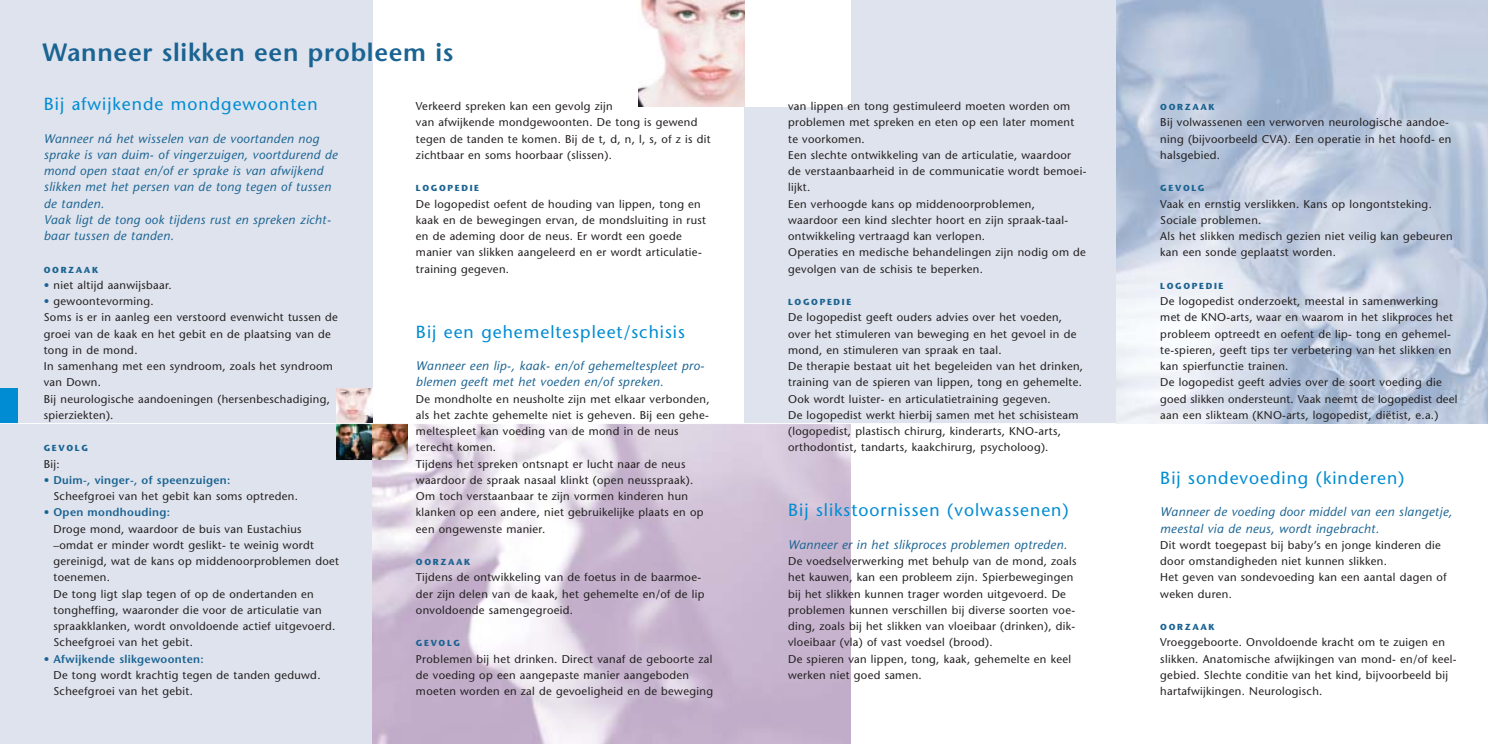
<style>
.page{position:relative;width:1488px;height:744px;background:#fff}
.page>*{position:absolute;margin:0;border:0;box-sizing:border-box;transform-origin:0 0}
.t1{font:600 25px "Stone Sans";letter-spacing:.03em;color:#1a6392}
.t2{font:17.5px "Stone Sans";letter-spacing:.055em;color:#008cd2}
.t3{font:italic 12.5px/16.2px "Stone Sans";letter-spacing:.03em;color:#1a6392}
.t4{font:11.25px/16.2px "Stone Sans";letter-spacing:.03em;color:#231f20}
.t5{font:700 8.75px "Stone Sans";letter-spacing:.19em;color:#1a6392}
.s1{color:#1a6392}
.s2{font-weight:600;color:#1a6392}
</style>
<div class="page">
<div style="left:744px;top:0;width:372px;height:423px;background:#dee3ed"></div>
<div style="left:0;top:0;width:372px;height:744px;background:#dee3ed"></div>
<div style="left:0;top:388px;width:18px;height:35px;background:#008cd2"></div>
<img style="left:337px;top:388px;width:35px;height:35px">
<svg style="left:337px;top:424px;width:35px;height:35px"></svg>
<div style="left:744px;top:0;width:106px;height:106px;background:#fff"></div>
<img style="left:372px;top:424px;width:478px;height:320px">
<img style="left:372px;top:424px;width:35px;height:35px">
<hr style="left:0;top:423px;width:1127px;height:1px;background:#fff">
<img style="left:1116px;top:0;width:372px;height:423px">
<img style="left:638px;top:0;width:106px;height:106px">
<h1 class="t1" style="left:43px;top:43px;width:412px">Wanneer slikken een probleem is</h1>
<h2 class="t2" style="left:44px;top:97px;width:275px">Bij afwijkende mondgewoonten</h2>
<p class="t3" style="left:44px;top:131px;width:295px">Wanneer ná het wisselen van de voortanden nog sprake is van duim- of vingerzuigen, voortdurend de mond open staat en/of er sprake is van afwijkend slikken met het persen van de tong tegen of tussen de tanden.<br>Vaak ligt de tong ook tijdens rust en spreken zicht&shy;baar tussen de tanden.</p>
<p class="t5" style="left:44px;top:266px;width:56px">OORZAAK</p>
<p class="t4" style="left:44px;top:278px;width:129px"><span class="s1">•</span> niet altijd aanwijsbaar.</p>
<p class="t4" style="left:44px;top:294px;width:296px"><span class="s1">•</span> gewoontevorming.<br>Soms is er in aanleg een verstoord evenwicht tussen de groei van de kaak en het gebit en de plaatsing van de tong in de mond.<br>In samenhang met een syndroom, zoals het syndroom van Down.<br>Bij neurologische aandoeningen (hersenbeschadiging, spierziekten).</p>
<p class="t5" style="left:44px;top:445px;width:46px">GEVOLG</p>
<p class="t4" style="left:44px;top:457px;width:18px">Bij:</p>
<p class="t4" style="left:53px;top:473px;width:246px;text-indent:-10px"><span class="s1">•</span> <span class="s2">Duim-, vinger-, of speenzuigen:<br></span>Scheefgroei van het gebit kan soms optreden.</p>
<p class="t4" style="left:53px;top:505px;width:287px;text-indent:-10px"><span class="s1">•</span> <span class="s2">Open mondhouding:<br></span>Droge mond, waardoor de buis van Eustachius –omdat er minder wordt geslikt- te weinig wordt gereinigd, wat de kans op middenoorproblemen doet toenemen.<br>De tong ligt slap tegen of op de ondertanden en tongheffing, waaronder die voor de articulatie van spraakklanken, wordt onvoldoende actief uitgevoerd.<br>Scheefgroei van het gebit.</p>
<p class="t4" style="left:53px;top:652px;width:269px;text-indent:-10px"><span class="s1">•</span> <span class="s2">Afwijkende slikgewoonten:<br></span>De tong wordt krachtig tegen de tanden geduwd.<br>Scheefgroei van het gebit.</p>
<p class="t4" style="left:416px;top:99px;width:296px">Verkeerd spreken kan een gevolg zijn<br>van afwijkende mondgewoonten. De tong is gewend tegen de tanden te komen. Bij de t, d, n, l, s, of z is dit zichtbaar en soms hoorbaar (slissen).</p>
<p class="t5" style="left:416px;top:185px;width:65px">LOGOPEDIE</p>
<p class="t4" style="left:416px;top:197px;width:292px">De logopedist oefent de houding van lippen, tong en kaak en de bewegingen ervan, de mondsluiting in rust en de ademing door de neus. Er wordt een goede manier van slikken aangeleerd en er wordt articulatie&shy;training gegeven.</p>
<h2 class="t2" style="left:416px;top:325px;width:270px">Bij een gehemeltespleet/schisis</h2>
<p class="t3" style="left:416px;top:359px;width:290px">Wanneer een lip-, kaak- en/of gehemeltespleet pro&shy;blemen geeft met het voeden en/of spreken.</p>
<p class="t4" style="left:416px;top:392px;width:295px">De mondholte en neusholte zijn met elkaar verbonden, als het zachte gehemelte niet is geheven. Bij een gehe&shy;meltespleet kan voeding van de mond in de neus terecht komen.<br>Tijdens het spreken ontsnapt er lucht naar de neus waardoor de spraak nasaal klinkt (open neusspraak).<br>Om toch verstaanbaar te zijn vormen kinderen hun klanken op een andere, niet gebruikelijke plaats en op een ongewenste manier.</p>
<p class="t5" style="left:416px;top:559px;width:56px">OORZAAK</p>
<p class="t4" style="left:416px;top:570px;width:290px">Tijdens de ontwikkeling van de foetus in de baarmoe&shy;der zijn delen van de kaak, het gehemelte en/of de lip onvoldoende samengegroeid.</p>
<p class="t5" style="left:416px;top:640px;width:46px">GEVOLG</p>
<p class="t4" style="left:416px;top:652px;width:298px">Problemen bij het drinken. Direct vanaf de geboorte zal de voeding op een aangepaste manier aangeboden moeten worden en zal de gevoeligheid en de beweging</p>
<p class="t4" style="left:788px;top:99px;width:300px">van lippen en tong gestimuleerd moeten worden om problemen met spreken en eten op een later moment te voorkomen.<br>Een slechte ontwikkeling van de articulatie, waardoor de verstaanbaarheid in de communicatie wordt bemoei&shy;lijkt.<br>Een verhoogde kans op middenoorproblemen, waardoor een kind slechter hoort en zijn spraak-taal&shy;ontwikkeling vertraagd kan verlopen.<br>Operaties en medische behandelingen zijn nodig om de gevolgen van de schisis te beperken.</p>
<p class="t5" style="left:788px;top:299px;width:65px">LOGOPEDIE</p>
<p class="t4" style="left:788px;top:310px;width:296px">De logopedist geeft ouders advies over het voeden, over het stimuleren van beweging en het gevoel in de mond, en stimuleren van spraak en taal.<br>De therapie bestaat uit het begeleiden van het drinken, training van de spieren van lippen, tong en gehemelte.<br>Ook wordt luister- en articulatietraining gegeven.<br>De logopedist werkt hierbij samen met het schisisteam (logopedist, plastisch chirurg, kinderarts, KNO-arts, orthodontist, tandarts, kaakchirurg, psycholoog).</p>
<h2 class="t2" style="left:788px;top:503px;width:282px">Bij slikstoornissen (volwassenen)</h2>
<p class="t3" style="left:788px;top:538px;width:280px">Wanneer er in het slikproces problemen optreden.</p>
<p class="t4" style="left:788px;top:554px;width:290px">De voedselverwerking met behulp van de mond, zoals het kauwen, kan een probleem zijn. Spierbewegingen bij het slikken kunnen trager worden uitgevoerd. De problemen kunnen verschillen bij diverse soorten voe&shy;ding, zoals bij het slikken van vloeibaar (drinken), dik&shy;vloeibaar (vla) of vast voedsel (brood).<br>De spieren van lippen, tong, kaak, gehemelte en keel werken niet goed samen.</p>
<p class="t5" style="left:1160px;top:104px;width:56px">OORZAAK</p>
<p class="t4" style="left:1160px;top:115px;width:293px">Bij volwassenen een verworven neurologische aandoe&shy;ning (bijvoorbeeld CVA). Een operatie in het hoofd- en halsgebied.</p>
<p class="t5" style="left:1160px;top:185px;width:46px">GEVOLG</p>
<p class="t4" style="left:1160px;top:197px;width:294px">Vaak en ernstig verslikken. Kans op longontsteking.<br>Sociale problemen.<br>Als het slikken medisch gezien niet veilig kan gebeuren kan een sonde geplaatst worden.</p>
<p class="t5" style="left:1160px;top:282px;width:65px">LOGOPEDIE</p>
<p class="t4" style="left:1160px;top:294px;width:299px">De logopedist onderzoekt, meestal in samenwerking met de KNO-arts, waar en waarom in het slikproces het probleem optreedt en oefent de lip- tong en gehemel&shy;te-spieren, geeft tips ter verbetering van het slikken en kan spierfunctie trainen.<br>De logopedist geeft advies over de soort voeding die goed slikken ondersteunt. Vaak neemt de logopedist deel aan een slikteam (KNO-arts, logopedist, diëtist, e.a.)</p>
<h2 class="t2" style="left:1160px;top:471px;width:246px">Bij sondevoeding (kinderen)</h2>
<p class="t3" style="left:1160px;top:505px;width:294px">Wanneer de voeding door middel van een slangetje, meestal via de neus, wordt ingebracht.</p>
<p class="t4" style="left:1160px;top:538px;width:288px">Dit wordt toegepast bij baby’s en jonge kinderen die door omstandigheden niet kunnen slikken.<br>Het geven van sondevoeding kan een aantal dagen of weken duren.</p>
<p class="t5" style="left:1160px;top:624px;width:56px">OORZAAK</p>
<p class="t4" style="left:1160px;top:635px;width:298px">Vroeggeboorte. Onvoldoende kracht om te zuigen en slikken. Anatomische afwijkingen van mond- en/of keel&shy;gebied. Slechte conditie van het kind, bijvoorbeeld bij hartafwijkingen. Neurologisch.</p>
</div>
